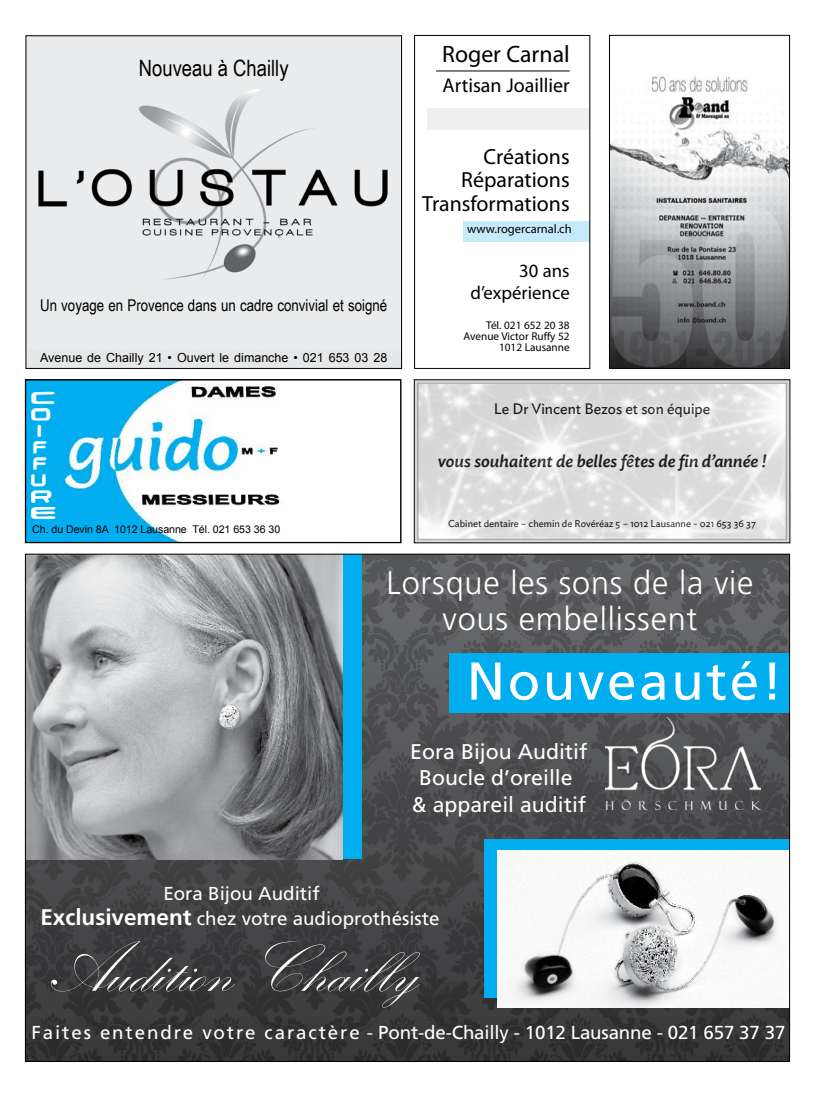
<style>
.page{position:relative;width:815px;height:1099px;background:#fff}
.page>*{position:absolute;margin:0;border:0;box-sizing:border-box;transform-origin:0 0}
.t1{font:72.62px "Kunstler Script";color:#fff}
.t2{font:53px "Frutiger";letter-spacing:.05em;color:#fff}
.t3{font:300 32.5px/36.2px "Frutiger";letter-spacing:.025em;color:#fff;text-align:center}
.t4{font:23.75px "Myriad Pro";color:#000}
.t5{font:22.5px "Arial Narrow";color:#000}
.t6{font:21.88px/23.8px "Myriad Pro";color:#000;text-align:right}
.t7{font:21.25px/26.2px "Frutiger";color:#fff;text-align:center}
.t8{font:20px "Myriad Pro";color:#000}
.t9{font:18.75px/25px "Frutiger";color:#fff;text-align:center}
.t10{font:18.75px/21.2px "Myriad Pro";color:#000;text-align:right}
.t11{font:italic 500 17.5px "Ideal Sans";color:#000}
.t12{font:16.25px "Arial Narrow";color:#000}
.t13{font:15px "Ideal Sans";color:#000}
.t14{font:12.5px "Arial";color:#000}
.t15{font:12.5px "Myriad Pro";color:#000}
.t16{font:11.25px/11.2px "Myriad Pro";color:#000;text-align:right}
.t17{font:10.62px "Arial";letter-spacing:-.005em;color:#000}
.t18{font:10px "Ideal Sans";color:#000}
.s1{font-weight:700;font-size:22.5px}
</style>
<div class="page">
<img style="left:611px;top:72px;width:177px;height:295px">
<div style="left:609px;top:35px;width:181px;height:334px;border:1px solid #000"></div>
<img style="left:27px;top:381px;width:253px;height:159px">
<img style="left:27px;top:381px;width:31px;height:140px">
<div style="left:25px;top:379px;width:376px;height:164px;border:1px solid #000"></div>
<div style="left:26px;top:331px;width:376px;height:37px;background:#e6e7e8"></div>
<img style="left:28px;top:37px;width:372px;height:294px">
<div style="left:26px;top:35px;width:376px;height:334px;border:1px solid #000"></div>
<img style="left:27px;top:556px;width:761px;height:503px">
<img style="left:606px;top:717px;width:154px;height:93px">
<div style="left:484px;top:839px;width:306px;height:159px;background:#00aeef"></div>
<img style="left:497px;top:850px;width:291px;height:157px">
<div style="left:449px;top:653px;width:341px;height:59px;background:#00aeef"></div>
<div style="left:342px;top:554px;width:20px;height:305px;background:#00aeef"></div>
<img style="left:27px;top:556px;width:316px;height:303px">
<div style="left:464px;top:221px;width:126px;height:21px;background:#c7eafb"></div>
<div style="left:427px;top:108px;width:163px;height:22px;background:#efeff0"></div>
<hr style="left:436px;top:71px;width:134px;height:1px;background:#000">
<div style="left:414px;top:35px;width:176px;height:334px;border:1px solid #000"></div>
<div style="left:415px;top:380px;width:374px;height:163px;border:4px solid #d3d5d6"></div>
<p class="t5" style="left:139px;top:51px;width:151px">Nouveau à Chailly</p>
<p class="t12" style="left:40px;top:293px;width:349px">Un voyage en Provence dans un cadre convivial et soigné</p>
<p class="t14" style="left:40px;top:349px;width:349px">Avenue de Chailly 21 • Ouvert le dimanche • 021 653 03 28</p>
<p class="t17" style="left:32px;top:522px;width:250px">Ch. du Devin 8A 1012 Lausanne Tél. 021 653 36 30</p>
<p class="t4" style="left:442px;top:40px;width:129px">Roger Carnal</p>
<p class="t8" style="left:443px;top:73px;width:129px">Artisan Joaillier</p>
<p class="t6" style="left:422px;top:144px;width:149px">Créations<br>Réparations<br>Transformations</p>
<p class="t15" style="left:467px;top:221px;width:106px">www.rogercarnal.ch</p>
<p class="t10" style="left:470px;top:260px;width:101px">30 ans d’expérience</p>
<p class="t16" style="left:464px;top:319px;width:108px">Tél. 021 652 20 38<br>Avenue Victor Ruffy 52<br>1012 Lausanne</p>
<p class="t13" style="left:494px;top:397px;width:218px">Le Dr Vincent Bezos et son équipe</p>
<p class="t11" style="left:438px;top:447px;width:330px">vous souhaitent de belles fêtes de fin d’année !</p>
<p class="t18" style="left:448px;top:515px;width:309px">Cabinet dentaire – chemin de Rovéréaz 5 – 1012 Lausanne - 021 653 36 37</p>
<h3 class="t3" style="left:386px;top:564px;width:369px">Lorsque les sons de la vie vous embellissent</h3>
<h2 class="t2" style="left:467px;top:650px;width:317px">Nouveauté!</h2>
<p class="t7" style="left:410px;top:738px;width:179px">Eora Bijou Auditif<br>Boucle d’oreille<br>&amp; appareil auditif</p>
<p class="t9" style="left:40px;top:880px;width:401px">Eora Bijou Auditif<br><span class="s1">Exclusivement</span> chez votre audioprothésiste</p>
<h1 class="t1" style="left:49px;top:930px;width:369px">Audition Chailly</h1>
<p class="t9" style="left:32px;top:1020px;width:755px">Faites entendre votre caractère - Pont-de-Chailly - 1012 Lausanne - 021 657 37 37</p>
</div>
